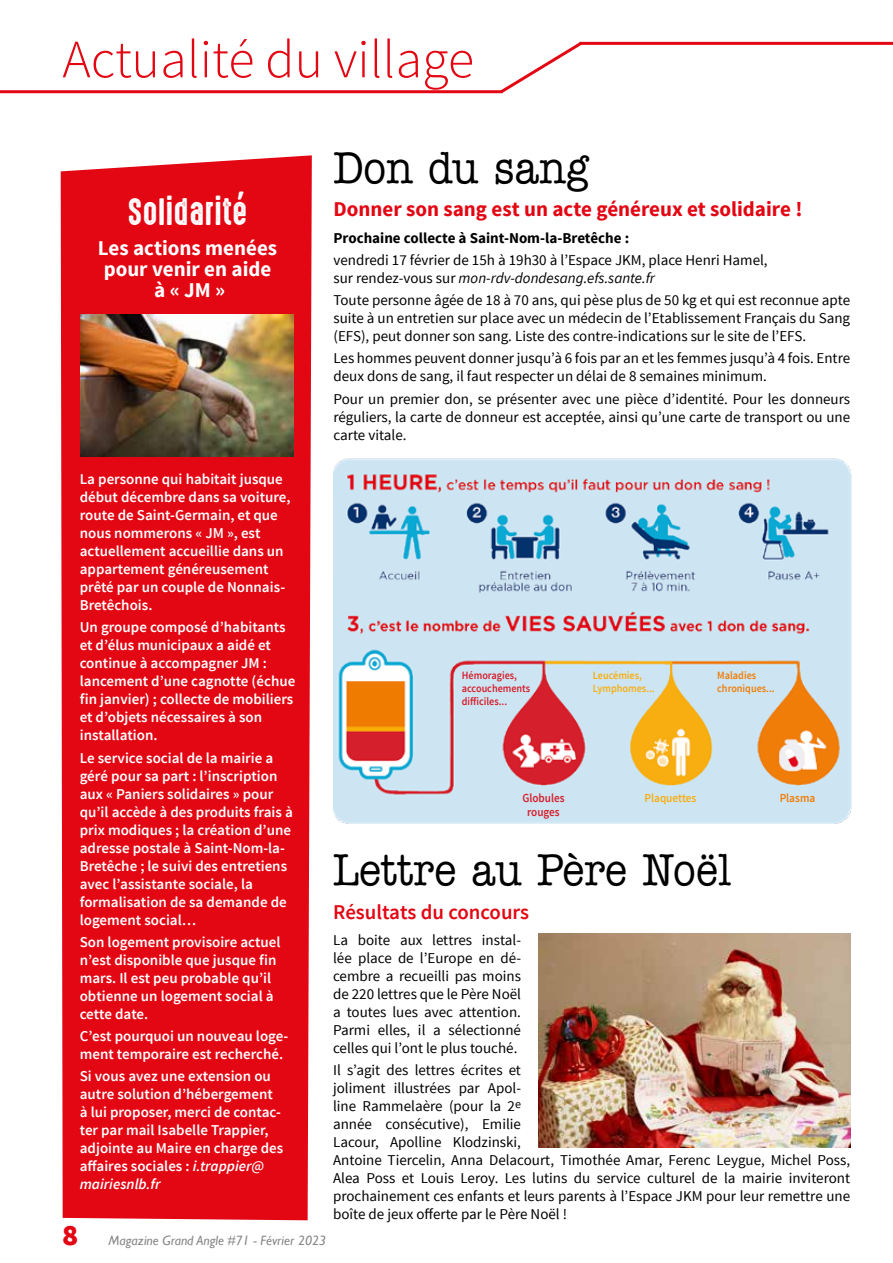
<style>
.page{position:relative;width:893px;height:1263px;background:#fff}
.page>*{position:absolute;margin:0;border:0;box-sizing:border-box;transform-origin:0 0}
.t1{font:300 54px "Source Sans Pro";color:#e30613}
.t2{font:500 45px "American Typewriter Std";color:#000;scale:.9 1}
.t3{font:34.5px "High Voltage Rough";color:#fff}
.t4{font:900 30px "Source Sans Pro";color:#e30613}
.t5{font:700 21px "Source Sans Pro";color:#e30613}
.t6{font:700 21px/21px "Source Sans Pro";color:#fff;text-align:center}
.t7{font:600 21px "Source Sans Pro";color:#e30613}
.t8{font:15px/18px "Source Sans Pro";color:#000}
.t9{font:600 15px/18px "Source Sans Pro";color:#fff}
.t10{font:700 15px "Source Sans Pro";color:#000}
.t11{font:italic 13.5px "Gill Sans";color:#878787}
.t12{font:600 12.3px/13.8px "Source Sans Pro";color:#d61f2c;text-align:center;scale:.91 1}
.t13{font:600 12.3px "Source Sans Pro";color:#f8ae10;scale:.91 1}
.t14{font:600 12.3px "Source Sans Pro";color:#ef7d08;scale:.91 1}
.t15{font:600 11.1px/12.6px "Source Sans Pro";color:#d61f2c;scale:.91 1}
.t16{font:600 11.1px/12.6px "Source Sans Pro";color:#f8ae10;scale:.91 1}
.t17{font:600 11.1px/12.6px "Source Sans Pro";color:#ef7d08;scale:.91 1}
.s1{font-style:italic}
</style>
<div class="page">
<hr style="left:579px;top:42px;width:314px;height:3px;background:#e30613">
<hr style="left:0;top:90px;width:503px;height:3px;background:#e30613">
<svg style="left:497px;top:41px;width:89px;height:53px"></svg>
<img style="left:333px;top:458px;width:519px;height:365px">
<div style="left:61px;top:155px;width:251px;height:1065px;background:#e30613"></div>
<img style="left:80px;top:314px;width:213px;height:142px">
<img style="left:538px;top:934px;width:312px;height:213px">
<h1 class="t1" style="left:62px;top:27px;width:413px">Actualité du village</h1>
<h3 class="t3" style="left:127px;top:193px;width:122px">Solidarité</h3>
<h3 class="t6" style="left:98px;top:238px;width:181px">Les actions menées pour venir en aide à « JM »</h3>
<p class="t9" style="left:80px;top:470px;width:212px">La personne qui habitait jusque début décembre dans sa voiture, route de Saint-Germain, et que nous nommerons « JM », est actuellement accueillie dans un appartement généreusement prêté par un couple de Nonnais-<br>Bretêchois.</p>
<p class="t9" style="left:80px;top:619px;width:217px">Un groupe composé d’habitants et d’élus municipaux a aidé et continue à accompagner JM : lancement d’une cagnotte (échue fin janvier) ; collecte de mobiliers et d’objets nécessaires à son installation.</p>
<p class="t9" style="left:80px;top:749px;width:215px">Le service social de la mairie a géré pour sa part : l’inscription aux « Paniers solidaires » pour qu’il accède à des produits frais à prix modiques ; la création d’une adresse postale à Saint-Nom-la-<br>Bretêche ; le suivi des entretiens avec l’assistante sociale, la formalisation de sa demande de logement social…</p>
<p class="t9" style="left:80px;top:933px;width:202px">Son logement provisoire actuel n’est disponible que jusque fin mars. Il est peu probable qu’il obtienne un logement social à cette date.</p>
<p class="t9" style="left:80px;top:1027px;width:210px">C’est pourquoi un nouveau loge&shy;ment temporaire est recherché.</p>
<p class="t9" style="left:80px;top:1068px;width:205px">Si vous avez une extension ou autre solution d’hébergement à lui proposer, merci de contac&shy;ter par mail Isabelle Trappier, adjointe au Maire en charge des affaires sociales : <span class="s1">i.trappier@ mairiesnlb.fr</span></p>
<h2 class="t2" style="left:333px;top:142px;width:285px">Don du sang</h2>
<h3 class="t5" style="left:333px;top:196px;width:471px">Donner son sang est un acte généreux et solidaire !</h3>
<p class="t10" style="left:333px;top:228px;width:297px">Prochaine collecte à Saint-Nom-la-Bretêche :</p>
<p class="t8" style="left:333px;top:251px;width:436px">vendredi 17 février de 15h à 19h30 à l’Espace JKM, place Henri Hamel, sur rendez-vous sur <span class="s1">mon-rdv-dondesang.efs.sante.fr</span></p>
<p class="t8" style="left:333px;top:291px;width:518px;text-align:justify">Toute personne âgée de 18 à 70 ans, qui pèse plus de 50 kg et qui est reconnue apte suite à un entretien sur place avec un médecin de l’Etablissement Français du Sang (EFS), peut donner son sang. Liste des contre-indications sur le site de l’EFS.</p>
<p class="t8" style="left:333px;top:350px;width:518px">Les hommes peuvent donner jusqu’à 6 fois par an et les femmes jusqu’à 4 fois. Entre deux dons de sang, il faut respecter un délai de 8 semaines minimum.</p>
<p class="t8" style="left:333px;top:390px;width:518px;text-align:justify">Pour un premier don, se présenter avec une pièce d’identité. Pour les donneurs réguliers, la carte de donneur est acceptée, ainsi qu’une carte de transport ou une carte vitale.</p>
<p class="t15" style="left:462px;top:670px;width:77px">Hémoragies, accouchements difficiles...</p>
<p class="t16" style="left:593px;top:670px;width:69px">Leucémies,<br>Lymphomes...</p>
<p class="t17" style="left:717px;top:670px;width:65px">Maladies chroniques...</p>
<p class="t12" style="left:522px;top:791px;width:48px">Globules rouges</p>
<p class="t13" style="left:644px;top:790px;width:59px">Plaquettes</p>
<p class="t14" style="left:780px;top:790px;width:41px">Plasma</p>
<h2 class="t2" style="left:333px;top:845px;width:443px">Lettre au Père Noël</h2>
<h3 class="t7" style="left:333px;top:898px;width:198px">Résultats du concours</h3>
<p class="t8" style="left:333px;top:931px;width:189px;text-align:justify">La boite aux lettres instal&shy;lée place de l’Europe en dé&shy;cembre a recueilli pas moins de 220 lettres que le Père Noël a toutes lues avec attention.<br>Parmi elles, il a sélectionné celles qui l’ont le plus touché.</p>
<p class="t8" style="left:333px;top:1061px;width:519px">Il s’agit des lettres écrites et<br>joliment illustrées par Apol-<br>line Rammelaère (pour la 2<sup>e<br></sup>année consécutive), Emilie<br>Lacour, Apolline Klodzinski,<br>Antoine Tiercelin, Anna Delacourt, Timothée Amar, Ferenc Leygue, Michel Poss, Alea Poss et Louis Leroy. Les lutins du service culturel de la mairie inviteront prochainement ces enfants et leurs parents à l’Espace JKM pour leur remettre une boîte de jeux offerte par le Père Noël !</p>
<h3 class="t4" style="left:62px;top:1216px;width:18px">8</h3>
<p class="t11" style="left:108px;top:1233px;width:219px">Magazine Grand Angle #71 - Février 2023</p>
</div>
